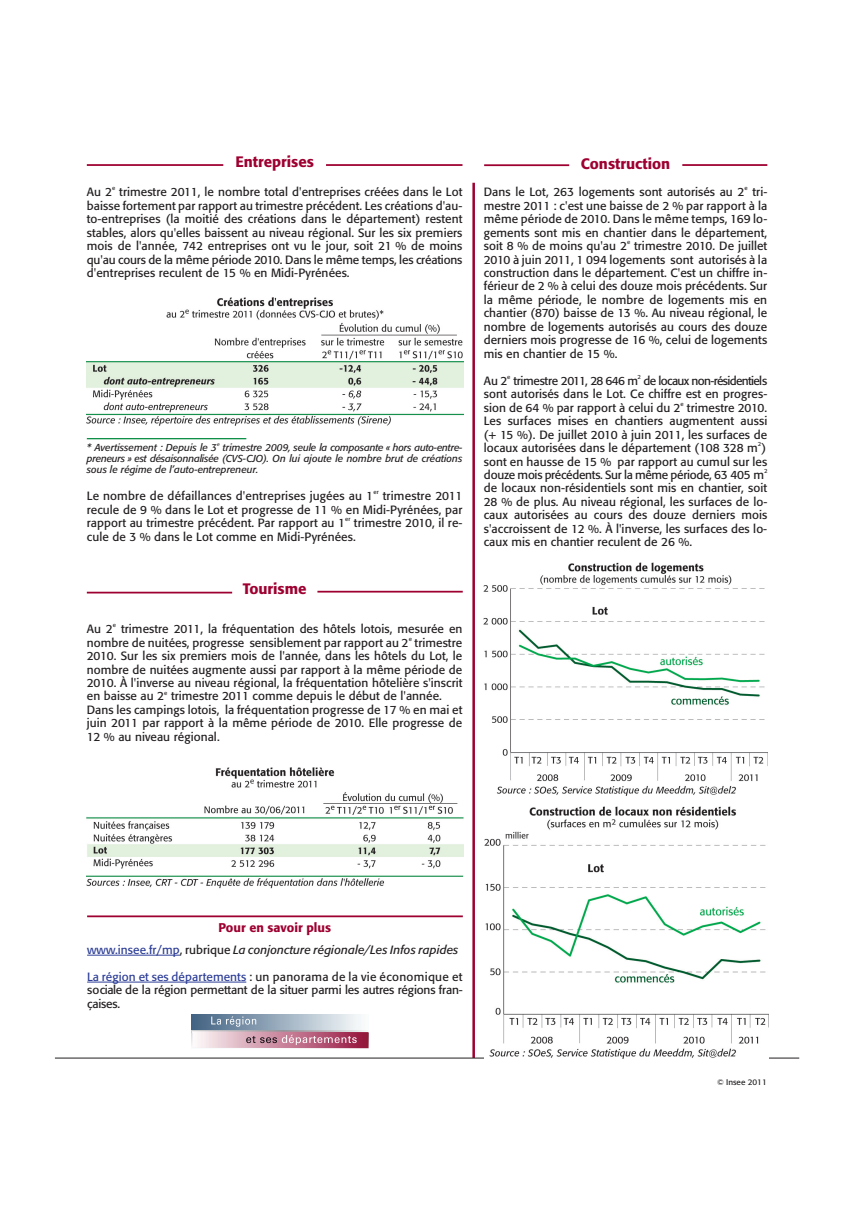
<style>
.page{position:relative;width:854px;height:1205px;background:#fff}
.page>*{position:absolute;margin:0;border:0;box-sizing:border-box;transform-origin:0 0}
.t1{font:500 15px "Formata";color:#9e0131}
.t2{font:500 12.5px "Formata";color:#9e0131}
.t3{font:11.88px/13.5px "Formata";letter-spacing:.005em;color:#231f20;text-align:justify}
.t4{font:11.88px/13.5px "Formata";letter-spacing:-.02em;color:#231f20}
.t5{font:italic 11.88px "Formata";letter-spacing:.005em;color:#231f20}
.t6{font:11.88px "Formata";letter-spacing:-.025em;color:#231f20}
.t7{font:italic 10px/11.4px "Formata";color:#231f20;text-align:justify}
.t8{font:8.12px "Formata";color:#231f20}
.t9{font:5.88px "Formata";color:#231f20}
.t10{font:italic 5px "Formata";color:#231f20}
.s1{font-style:normal;color:#2d3e97}
.s2{font-style:normal}
.s3{color:#2d3e97}
</style>
<div class="page">
<hr style="left:87px;top:438px;width:159px;height:1px;background:#00883e">
<hr style="left:472px;top:183px;width:3px;height:875px;background:#9e0131">
<hr style="left:55px;top:1058px;width:744px;height:1px;background:#231f20">
<img style="left:87px;top:298px;width:377px;height:128px">
<img style="left:87px;top:767px;width:376px;height:122px">
<img style="left:484px;top:562px;width:283px;height:233px">
<img style="left:485px;top:806px;width:283px;height:252px">
<hr style="left:87px;top:164px;width:136px;height:2px;background:#9e0131">
<hr style="left:326px;top:164px;width:136px;height:2px;background:#9e0131">
<hr style="left:484px;top:164px;width:85px;height:2px;background:#9e0131">
<hr style="left:682px;top:164px;width:85px;height:2px;background:#9e0131">
<hr style="left:87px;top:592px;width:145px;height:1px;background:#9e0131">
<hr style="left:317px;top:591px;width:146px;height:2px;background:#9e0131">
<img style="left:192px;top:1029px;width:176px;height:19px">
<img style="left:192px;top:1014px;width:169px;height:15px">
<svg style="left:211px;top:1016px;width:45px;height:11px"></svg>
<svg style="left:246px;top:1035px;width:111px;height:10px"></svg>
<hr style="left:87px;top:955px;width:93px;height:1px;background:#2d3e97">
<hr style="left:87px;top:982px;width:159px;height:1px;background:#2d3e97">
<hr style="left:87px;top:915px;width:376px;height:2px;background:#9e0131">
<p class="t1" style="left:235px;top:155px;width:80px">Entreprises</p>
<p class="t3" style="left:87px;top:186px;width:377px;text-indent:32px">trimestre 2011, le nombre total d'entreprises créées dans le Lot baisse fortement par rapport au trimestre précédent. Les créations d'au&shy;to-entreprises (la moitié des créations dans le département) restent stables, alors qu'elles baissent au niveau régional. Sur les six premiers mois de l'année, 742 entreprises ont vu le jour, soit 21 % de moins qu'au cours de la même période 2010. Dans le même temps, les créations d'entreprises reculent de 15 % en Midi-Pyrénées.</p>
<p class="t3" style="left:87px;top:186px;width:27px">Au 2</p>
<p class="t9" style="left:112px;top:186px;width:5px">e</p>
<p class="t7" style="left:87px;top:442px;width:377px;text-indent:136px">trimestre 2009, seule la composante « hors auto-entre&shy;preneurs » est désaisonnalisée (CVS-CJO). On lui ajoute le nombre brut de créations sous le régime de l’auto-entrepreneur.</p>
<p class="t3" style="left:87px;top:490px;width:288px">Le nombre de défaillances d'entreprises jugées au 1</p>
<p class="t9" style="left:373px;top:490px;width:7px">er</p>
<p class="t7" style="left:87px;top:442px;width:132px">* Avertissement : Depuis le 3</p>
<p class="t10" style="left:217px;top:442px;width:4px">e</p>
<p class="t3" style="left:87px;top:490px;width:377px;text-indent:296px">trimestre 2011 recule de 9 % dans le Lot et progresse de 11 % en Midi-Pyrénées, par rapport au trimestre précédent. Par rapport au 1</p>
<p class="t3" style="left:87px;top:517px;width:377px;text-indent:267px">trimestre 2010, il re&shy;cule de 3 % dans le Lot comme en Midi-Pyrénées.</p>
<p class="t9" style="left:345px;top:517px;width:7px">er</p>
<p class="t1" style="left:243px;top:582px;width:65px">Tourisme</p>
<p class="t3" style="left:87px;top:623px;width:377px;text-indent:34px">trimestre 2011, la fréquentation des hôtels lotois, mesurée en nombre de nuitées, progresse sensiblement par rapport au 2</p>
<p class="t3" style="left:87px;top:623px;width:28px">Au 2</p>
<p class="t9" style="left:113px;top:623px;width:5px">e</p>
<p class="t3" style="left:87px;top:637px;width:377px;text-indent:328px">trimestre 2010. Sur les six premiers mois de l'année, dans les hôtels du Lot, le nombre de nuitées augmente aussi par rapport à la même période de 2010. À l'inverse au niveau régional, la fréquentation hôtelière s'inscrit en baisse au 2</p>
<p class="t9" style="left:409px;top:636px;width:5px">e</p>
<p class="t3" style="left:87px;top:690px;width:377px;text-align:left;text-indent:84px">trimestre 2011 comme depuis le début de l'année.<br>Dans les campings lotois, la fréquentation progresse de 17 % en mai et juin 2011 par rapport à la même période de 2010. Elle progresse de 12 % au niveau régional.</p>
<p class="t9" style="left:164px;top:690px;width:5px">e</p>
<p class="t1" style="left:581px;top:157px;width:91px">Construction</p>
<p class="t3" style="left:484px;top:186px;width:262px">Dans le Lot, 263 logements sont autorisés au 2</p>
<p class="t9" style="left:744px;top:186px;width:5px">e</p>
<p class="t3" style="left:484px;top:186px;width:285px;text-indent:269px">tri&shy;mestre 2011 : c'est une baisse de 2 % par rapport à la même période de 2010. Dans le même temps, 169 lo&shy;gements sont mis en chantier dans le département, soit 8 % de moins qu'au 2</p>
<p class="t3" style="left:484px;top:240px;width:285px;text-indent:150px">trimestre 2010. De juillet 2010 à juin 2011, 1 094 logements sont autorisés à la construction dans le département. C'est un chiffre in&shy;férieur de 2 % à celui des douze mois précédents. Sur la même période, le nombre de logements mis en chantier (870) baisse de 13 %. Au niveau régional, le nombre de logements autorisés au cours des douze derniers mois progresse de 16 %, celui de logements mis en chantier de 15 %.</p>
<p class="t3" style="left:484px;top:375px;width:25px">Au 2</p>
<p class="t9" style="left:507px;top:374px;width:5px">e</p>
<p class="t6" style="left:513px;top:375px;width:126px">trimestre 2011, 28 646 m</p>
<p class="t9" style="left:637px;top:374px;width:5px">2</p>
<p class="t9" style="left:627px;top:239px;width:5px">e</p>
<p class="t3" style="left:484px;top:375px;width:285px;text-indent:160px">de locaux non-résidentiels sont autorisés dans le Lot. Ce chiffre est en progres&shy;sion de 64 % par rapport à celui du 2</p>
<p class="t3" style="left:484px;top:402px;width:285px;text-indent:203px">trimestre 2010.<br>Les surfaces mises en chantiers augmentent aussi (+ 15 %). De juillet 2010 à juin 2011, les surfaces de locaux autorisées dans le département (108 328 m )</p>
<p class="t9" style="left:680px;top:401px;width:5px">e</p>
<p class="t9" style="left:758px;top:441px;width:5px">2</p>
<p class="t4" style="left:484px;top:455px;width:285px">sont en hausse de 15 % par rapport au cumul sur les douze mois précédents. Sur la même période, 63 405 m</p>
<p class="t9" style="left:764px;top:468px;width:5px">2</p>
<p class="t3" style="left:484px;top:482px;width:285px">de locaux non-résidentiels sont mis en chantier, soit 28 % de plus. Au niveau régional, les surfaces de lo&shy;caux autorisées au cours des douze derniers mois s'accroissent de 12 %. À l'inverse, les surfaces des lo&shy;caux mis en chantier reculent de 26 %.</p>
<p class="t2" style="left:219px;top:922px;width:114px">Pour en savoir plus</p>
<p class="t5" style="left:87px;top:945px;width:373px"><span class="s1">www.insee.fr/mp</span><span class="s2">, rubrique</span> La conjoncture régionale/Les Infos rapides</p>
<p class="t3" style="left:87px;top:971px;width:377px"><span class="s3">La région et ses départements</span> : un panorama de la vie économique et sociale de la région permettant de la situer parmi les autres régions fran&shy;çaises.</p>
<p class="t8" style="left:717px;top:1079px;width:51px">© Insee 2011</p>
</div>
